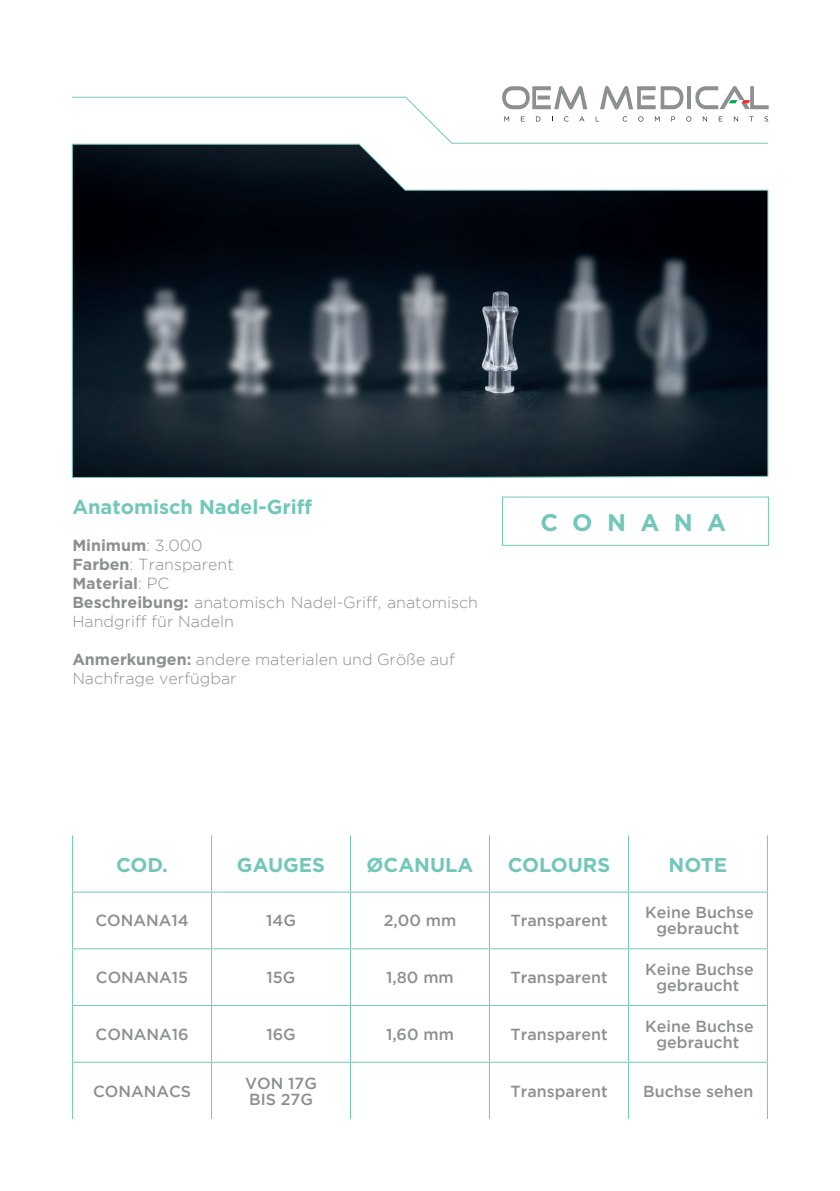
<style>
.page{position:relative;width:840px;height:1191px;background:#fff}
.page>*{position:absolute;margin:0;border:0;box-sizing:border-box;transform-origin:0 0}
.t1{font:700 24px "Gotham";letter-spacing:.6em;color:#73c7ba}
.t2{font:700 20px "Gotham";color:#73c7ba}
.t3{font:500 16px/16px "Gotham";color:#8c9092;text-align:center}
.t4{font:300 16px/19px "Gotham";color:#8c9092}
.s1{font-style:inherit}
.s2{font-weight:700}
</style>
<div class="page">
<svg style="left:72px;top:86px;width:696px;height:58px"></svg>
<svg style="left:72px;top:144px;width:696px;height:334px"></svg>
<hr style="left:72px;top:835px;width:1px;height:56px;background:#73c7ba">
<hr style="left:211px;top:835px;width:1px;height:56px;background:#73c7ba">
<hr style="left:350px;top:835px;width:1px;height:56px;background:#73c7ba">
<hr style="left:488px;top:835px;width:1px;height:56px;background:#73c7ba">
<hr style="left:627px;top:835px;width:1px;height:56px;background:#73c7ba">
<hr style="left:766px;top:835px;width:1px;height:56px;background:#73c7ba">
<hr style="left:72px;top:891px;width:139px;height:1px;background:#73c7ba">
<hr style="left:72px;top:892px;width:1px;height:56px;background:#73c7ba">
<hr style="left:211px;top:891px;width:139px;height:1px;background:#73c7ba">
<hr style="left:211px;top:892px;width:1px;height:56px;background:#73c7ba">
<hr style="left:350px;top:891px;width:139px;height:1px;background:#73c7ba">
<hr style="left:350px;top:892px;width:1px;height:56px;background:#73c7ba">
<hr style="left:489px;top:891px;width:139px;height:1px;background:#73c7ba">
<hr style="left:488px;top:892px;width:1px;height:56px;background:#73c7ba">
<hr style="left:628px;top:891px;width:139px;height:1px;background:#73c7ba">
<hr style="left:627px;top:892px;width:1px;height:56px;background:#73c7ba">
<hr style="left:766px;top:892px;width:1px;height:56px;background:#73c7ba">
<hr style="left:72px;top:948px;width:139px;height:1px;background:#73c7ba">
<hr style="left:72px;top:949px;width:1px;height:56px;background:#73c7ba">
<hr style="left:211px;top:948px;width:139px;height:1px;background:#73c7ba">
<hr style="left:211px;top:949px;width:1px;height:56px;background:#73c7ba">
<hr style="left:350px;top:948px;width:139px;height:1px;background:#73c7ba">
<hr style="left:350px;top:949px;width:1px;height:56px;background:#73c7ba">
<hr style="left:489px;top:948px;width:139px;height:1px;background:#73c7ba">
<hr style="left:488px;top:949px;width:1px;height:56px;background:#73c7ba">
<hr style="left:628px;top:948px;width:139px;height:1px;background:#73c7ba">
<hr style="left:627px;top:949px;width:1px;height:56px;background:#73c7ba">
<hr style="left:766px;top:949px;width:1px;height:56px;background:#73c7ba">
<hr style="left:72px;top:1005px;width:139px;height:1px;background:#73c7ba">
<hr style="left:72px;top:1006px;width:1px;height:55px;background:#73c7ba">
<hr style="left:211px;top:1005px;width:139px;height:1px;background:#73c7ba">
<hr style="left:211px;top:1006px;width:1px;height:55px;background:#73c7ba">
<hr style="left:350px;top:1005px;width:139px;height:1px;background:#73c7ba">
<hr style="left:350px;top:1006px;width:1px;height:55px;background:#73c7ba">
<hr style="left:489px;top:1005px;width:139px;height:1px;background:#73c7ba">
<hr style="left:488px;top:1006px;width:1px;height:55px;background:#73c7ba">
<hr style="left:628px;top:1005px;width:139px;height:1px;background:#73c7ba">
<hr style="left:627px;top:1006px;width:1px;height:55px;background:#73c7ba">
<hr style="left:766px;top:1006px;width:1px;height:55px;background:#73c7ba">
<hr style="left:72px;top:1061px;width:139px;height:1px;background:#73c7ba">
<hr style="left:72px;top:1062px;width:1px;height:57px;background:#73c7ba">
<hr style="left:211px;top:1061px;width:139px;height:1px;background:#73c7ba">
<hr style="left:211px;top:1062px;width:1px;height:57px;background:#73c7ba">
<hr style="left:350px;top:1061px;width:139px;height:1px;background:#73c7ba">
<hr style="left:350px;top:1062px;width:1px;height:57px;background:#73c7ba">
<hr style="left:489px;top:1061px;width:139px;height:1px;background:#73c7ba">
<hr style="left:488px;top:1062px;width:1px;height:57px;background:#73c7ba">
<hr style="left:628px;top:1061px;width:139px;height:1px;background:#73c7ba">
<hr style="left:627px;top:1062px;width:1px;height:57px;background:#73c7ba">
<hr style="left:766px;top:1062px;width:1px;height:57px;background:#73c7ba">
<p class="t2" style="left:72px;top:494px;width:241px">Anatomisch <span class="s1">N</span>adel-<span class="s1">G</span>riff</p>
<p class="t4" style="left:72px;top:536px;width:407px"><span class="s2">Minimum</span>: 3.000<br><span class="s2">Farben</span>: Transparent<br><span class="s2">Material</span>: PC<br><span class="s2">Beschreibung:</span> anatomisch Nadel-Griff, anatomisch<br>Handgriff für Nadeln</p>
<p class="t4" style="left:72px;top:650px;width:384px;line-height:18.2px"><span class="s2">Anmerkungen:</span> andere materialen und Größe auf<br>Nachfrage verfügbar</p>
<h1 class="t1" style="left:540px;top:506px;width:187px">CONANA</h1>
<p class="t2" style="left:116px;top:851px;width:53px">COD.</p>
<p class="t2" style="left:237px;top:851px;width:89px">GAUGES</p>
<p class="t2" style="left:366px;top:851px;width:108px">ØCANULA</p>
<p class="t2" style="left:507px;top:851px;width:104px">COLOURS</p>
<p class="t2" style="left:668px;top:851px;width:60px">NOTE</p>
<p class="t3" style="left:95px;top:912px;width:95px">CONANA14</p>
<p class="t3" style="left:266px;top:912px;width:31px">14G</p>
<p class="t3" style="left:383px;top:912px;width:74px">2,00 mm</p>
<p class="t3" style="left:510px;top:912px;width:99px">Transparent</p>
<p class="t3" style="left:645px;top:904px;width:110px">Keine Buchse gebraucht</p>
<p class="t3" style="left:96px;top:969px;width:94px">CONANA15</p>
<p class="t3" style="left:266px;top:969px;width:30px">15G</p>
<p class="t3" style="left:386px;top:969px;width:69px">1,80 mm</p>
<p class="t3" style="left:510px;top:969px;width:99px">Transparent</p>
<p class="t3" style="left:645px;top:961px;width:110px">Keine Buchse gebraucht</p>
<p class="t3" style="left:96px;top:1025px;width:94px">CONANA16</p>
<p class="t3" style="left:266px;top:1025px;width:31px">16G</p>
<p class="t3" style="left:386px;top:1025px;width:69px">1,60 mm</p>
<p class="t3" style="left:510px;top:1025px;width:99px">Transparent</p>
<p class="t3" style="left:645px;top:1017px;width:110px">Keine Buchse gebraucht</p>
<p class="t3" style="left:93px;top:1082px;width:100px">CONANACS</p>
<p class="t3" style="left:245px;top:1074px;width:73px;text-align:left">VON 17G<br>BIS 27G</p>
<p class="t3" style="left:510px;top:1082px;width:99px">Transparent</p>
<p class="t3" style="left:642px;top:1082px;width:112px">Buchse sehen</p>
</div>
